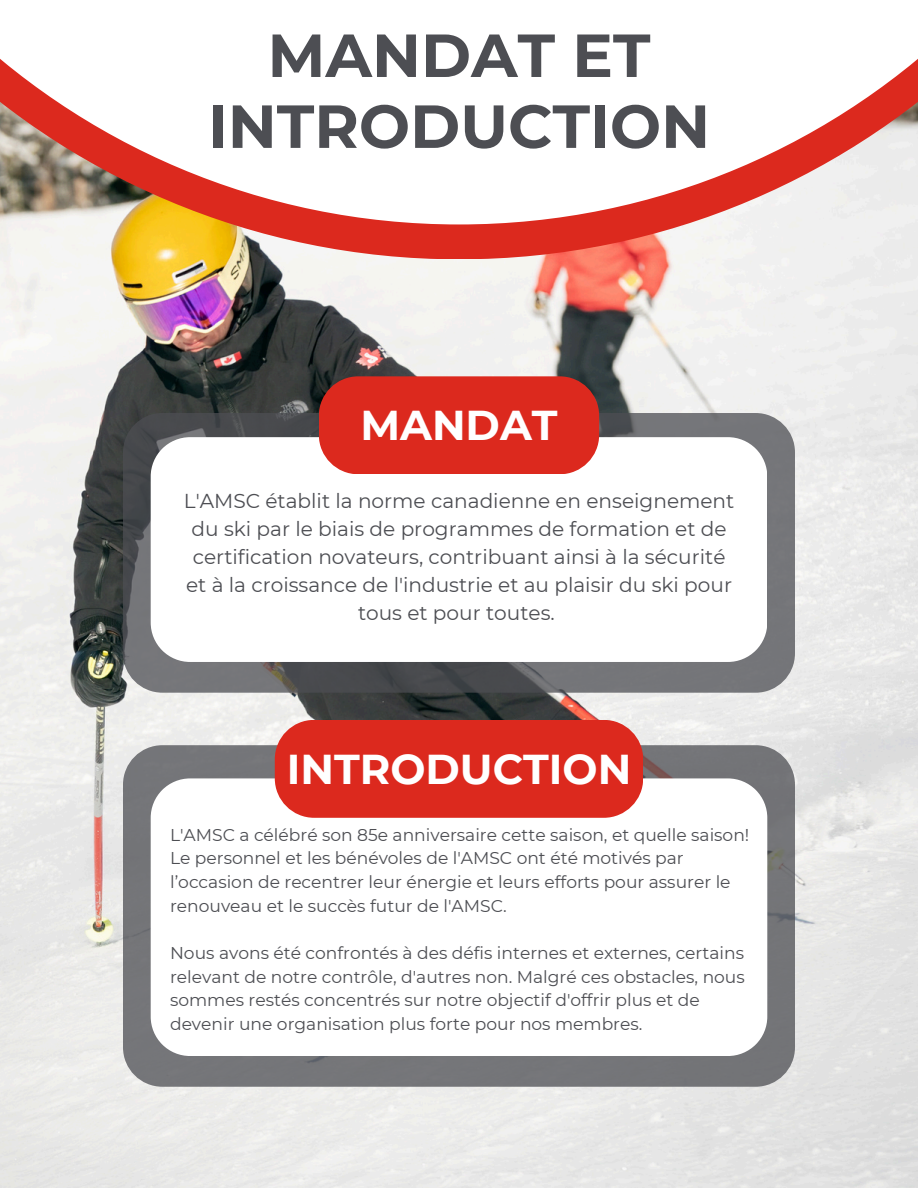
<style>
.page{position:relative;width:918px;height:1188px;background:#fff}
.page>*{position:absolute;margin:0;border:0;box-sizing:border-box;transform-origin:0 0}
.t1{font:700 60.75px/70.9px "Montserrat";color:#4d4e53;text-align:center}
.t2{font:700 41.7px "Montserrat";color:#fff}
.t3{font:20.1px/28.2px "Montserrat";color:#4d4e53;text-align:center}
.t4{font:17.1px/23.7px "Montserrat";color:#4d4e53}
</style>
<div class="page">
<img style="left:0;top:259px;width:918px;height:929px">
<svg style="left:0;top:224px;width:918px;height:35px"></svg>
<svg style="left:0;top:59px;width:918px;height:165px"></svg>
<svg style="left:123px;top:413px;width:672px;height:280px;background:#636467"></svg>
<div style="left:123px;top:745px;width:672px;height:342px;background:#747579;border-radius:39px"></div>
<svg style="left:151px;top:437px;width:616px;height:225px"></svg>
<div style="left:151px;top:778px;width:616px;height:278px;background:#fff"></div>
<div style="left:319px;top:376px;width:280px;height:98px;background:#dc291e;border-radius:39px"></div>
<div style="left:275px;top:720px;width:368px;height:98px;background:#dc291e;border-radius:39px"></div>
<p class="t1" style="left:208px;top:20px;width:504px">MANDAT ET<br>INTRODUCTION</p>
<h1 class="t2" style="left:360px;top:400px;width:199px">MANDAT</h1>
<h3 class="t3" style="left:184px;top:486px;width:552px">L'AMSC établit la norme canadienne en enseignement du ski par le biais de programmes de formation et de certification novateurs, contribuant ainsi à la sécurité et à la croissance de l'industrie et au plaisir du ski pour tous et pour toutes.</h3>
<h2 class="t2" style="left:287px;top:743px;width:346px">INTRODUCTION</h2>
<h2 class="t4" style="left:170px;top:823px;width:581px">L'AMSC a célébré son 85e anniversaire cette saison, et quelle saison!<br>Le personnel et les bénévoles de l'AMSC ont été motivés par l’occasion de recentrer leur énergie et leurs efforts pour assurer le renouveau et le succès futur de l'AMSC.</h2>
<p class="t4" style="left:170px;top:941px;width:576px">Nous avons été confrontés à des défis internes et externes, certains relevant de notre contrôle, d'autres non. Malgré ces obstacles, nous sommes restés concentrés sur notre objectif d'offrir plus et de devenir une organisation plus forte pour nos membres.</p>
</div>
